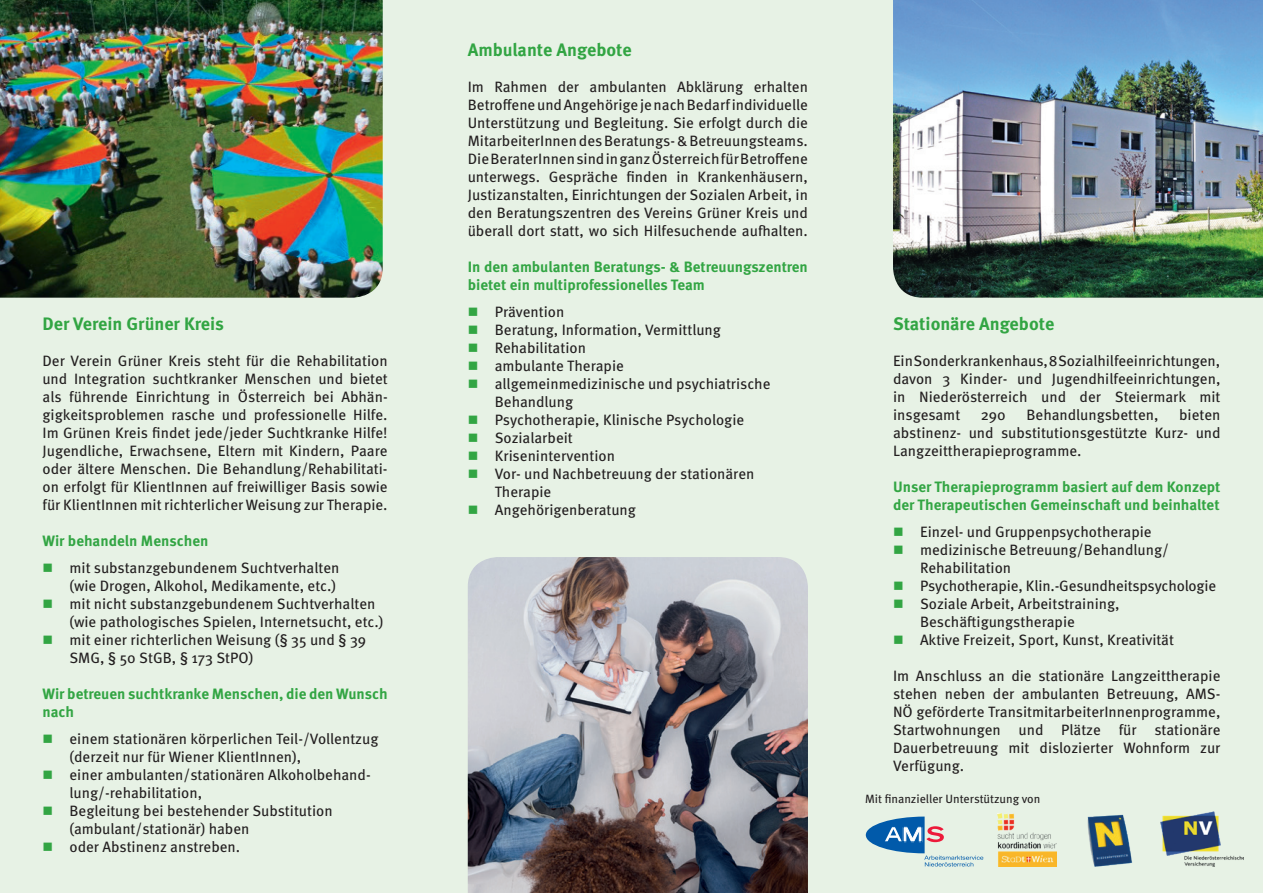
<style>
.page{position:relative;width:1263px;height:893px;background:#e7f2e5}
.page>*{position:absolute;margin:0;border:0;box-sizing:border-box;transform-origin:0 0}
.t1{font:700 18px "Meta OT";color:#32a543}
.t2{font:15px/18px "Meta OT";color:#231f20}
.t3{font:700 15px/18px "Meta OT";color:#32a543}
.t4{font:12px "Meta OT";color:#231f20}
.s1{color:#32a543}
</style>
<div class="page">
<img style="left:0;top:0;width:383px;height:298px">
<img style="left:468px;top:557px;width:340px;height:336px">
<img style="left:893px;top:0;width:370px;height:298px">
<svg style="left:866px;top:816px;width:117px;height:50px"></svg>
<img style="left:997px;top:813px;width:60px;height:54px">
<img style="left:1087px;top:814px;width:46px;height:53px">
<img style="left:1160px;top:811px;width:83px;height:55px">
<p class="t1" style="left:43px;top:313px;width:183px">Der Verein Grüner Kreis</p>
<p class="t2" style="left:43px;top:352px;width:347px;text-align:justify">Der Verein Grüner Kreis steht für die Rehabilitation und Integration suchtkranker Menschen und bietet als führende Einrichtung in Österreich bei Abhän&shy;gigkeitsproblemen rasche und professionelle Hilfe.<br>Im Grünen Kreis findet jede/jeder Suchtkranke Hilfe!<br>Jugendliche, Erwachsene, Eltern mit Kindern, Paare oder ältere Menschen. Die Behandlung/Rehabilitati&shy;on erfolgt für KlientInnen auf freiwilliger Basis sowie für KlientInnen mit richterlicher Weisung zur Therapie.</p>
<p class="t3" style="left:43px;top:533px;width:167px">Wir behandeln Menschen</p>
<p class="t2" style="left:43px;top:559px;width:298px;text-align:right"><span class="s1">■</span> mit substanzgebundenem Suchtverhalten (wie Drogen, Alkohol, Medikamente, etc.)</p>
<p class="t2" style="left:70px;top:595px;width:315px;text-indent:-27px"><span class="s1">■</span> mit nicht substanzgebundenem Suchtverhalten (wie pathologisches Spielen, Internetsucht, etc.)</p>
<p class="t2" style="left:70px;top:631px;width:298px;text-indent:-27px"><span class="s1">■</span> mit einer richterlichen Weisung (§ 35 und § 39<br>SMG, § 50 StGB, § 173 StPO)</p>
<p class="t3" style="left:43px;top:686px;width:347px">Wir betreuen suchtkranke Menschen, die den Wunsch nach</p>
<p class="t2" style="left:70px;top:730px;width:310px;text-indent:-27px"><span class="s1">■</span> einem stationären körperlichen Teil-/Vollentzug (derzeit nur für Wiener KlientInnen),</p>
<p class="t2" style="left:70px;top:766px;width:303px;text-indent:-27px"><span class="s1">■</span> einer ambulanten/stationären Alkoholbehand&shy;lung/-rehabilitation,</p>
<p class="t2" style="left:70px;top:802px;width:265px;text-indent:-27px"><span class="s1">■</span> Begleitung bei bestehender Substitution (ambulant/stationär) haben</p>
<p class="t2" style="left:43px;top:838px;width:199px"><span class="s1">■</span> oder Abstinenz anstreben.</p>
<p class="t1" style="left:468px;top:39px;width:166px">Ambulante Angebote</p>
<p class="t2" style="left:468px;top:78px;width:342px;text-align:justify">Im Rahmen der ambulanten Abklärung erhalten Betroffene und Angehörige je nach Bedarf individuelle Unterstützung und Begleitung. Sie erfolgt durch die MitarbeiterInnen des Beratungs- &amp; Betreuungsteams.<br>Die BeraterInnen sind in ganz Österreich für Betroffene unterwegs. Gespräche finden in Krankenhäusern, Justizanstalten, Einrichtungen der Sozialen Arbeit, in den Beratungszentren des Vereins Grüner Kreis und überall dort statt, wo sich Hilfesuchende aufhalten.</p>
<p class="t3" style="left:468px;top:258px;width:342px">In den ambulanten Beratungs- &amp; Betreuungszentren bietet ein multiprofessionelles Team</p>
<p class="t2" style="left:468px;top:303px;width:98px"><span class="s1">■</span> Prävention</p>
<p class="t2" style="left:468px;top:321px;width:255px"><span class="s1">■</span> Beratung, Information, Vermittlung</p>
<p class="t2" style="left:468px;top:339px;width:120px"><span class="s1">■</span> Rehabilitation</p>
<p class="t2" style="left:468px;top:357px;width:158px"><span class="s1">■</span> ambulante Therapie</p>
<p class="t2" style="left:495px;top:375px;width:277px;text-indent:-27px"><span class="s1">■</span> allgemeinmedizinische und psychiatrische<br>Behandlung</p>
<p class="t2" style="left:468px;top:411px;width:278px"><span class="s1">■</span> Psychotherapie, Klinische Psychologie</p>
<p class="t2" style="left:468px;top:429px;width:107px"><span class="s1">■</span> Sozialarbeit</p>
<p class="t2" style="left:468px;top:447px;width:149px"><span class="s1">■</span> Krisenintervention</p>
<p class="t2" style="left:495px;top:465px;width:261px;text-indent:-27px"><span class="s1">■</span> Vor- und Nachbetreuung der stationären<br>Therapie</p>
<p class="t2" style="left:468px;top:501px;width:170px"><span class="s1">■</span> Angehörigenberatung</p>
<p class="t1" style="left:893px;top:313px;width:163px">Stationäre Angebote</p>
<p class="t2" style="left:893px;top:352px;width:329px;text-align:justify">Ein Sonderkrankenhaus, 8 Sozialhilfeeinrichtungen, davon 3 Kinder- und Jugendhilfeeinrichtungen, in Niederösterreich und der Steiermark mit insgesamt</p>
<p class="t2" style="left:893px;top:406px;width:329px;text-align:justify;text-indent:286px">bieten abstinenz- und substitutionsgestützte Kurz- und Langzeittherapieprogramme.</p>
<p class="t3" style="left:893px;top:479px;width:329px">Unser Therapieprogramm basiert auf dem Konzept der Therapeutischen Gemeinschaft und beinhaltet</p>
<p class="t2" style="left:893px;top:523px;width:260px"><span class="s1">■</span> Einzel- und Gruppenpsychotherapie</p>
<p class="t2" style="left:920px;top:541px;width:251px;text-indent:-27px"><span class="s1">■</span> medizinische Betreuung/Behandlung/<br>Rehabilitation</p>
<p class="t2" style="left:893px;top:577px;width:325px"><span class="s1">■</span> Psychotherapie, Klin.-Gesundheitspsychologie</p>
<p class="t2" style="left:920px;top:595px;width:201px;text-indent:-27px"><span class="s1">■</span> Soziale Arbeit, Arbeitstraining,<br>Beschäftigungstherapie</p>
<p class="t2" style="left:893px;top:631px;width:283px"><span class="s1">■</span> Aktive Freizeit, Sport, Kunst, Kreativität</p>
<p class="t2" style="left:893px;top:667px;width:329px;text-align:justify">Im Anschluss an die stationäre Langzeittherapie stehen neben der ambulanten Betreuung, AMS-NÖ geförderte TransitmitarbeiterInnenprogramme, Startwohnungen und Plätze für stationäre Dauerbetreuung mit dislozierter Wohnform zur Verfügung.</p>
<p class="t4" style="left:865px;top:791px;width:177px">Mit finanzieller Unterstützung von</p>
<p class="t2" style="left:981px;top:406px;width:26px">290</p>
<p class="t2" style="left:1026px;top:406px;width:134px">Behandlungsbetten,</p>
</div>
